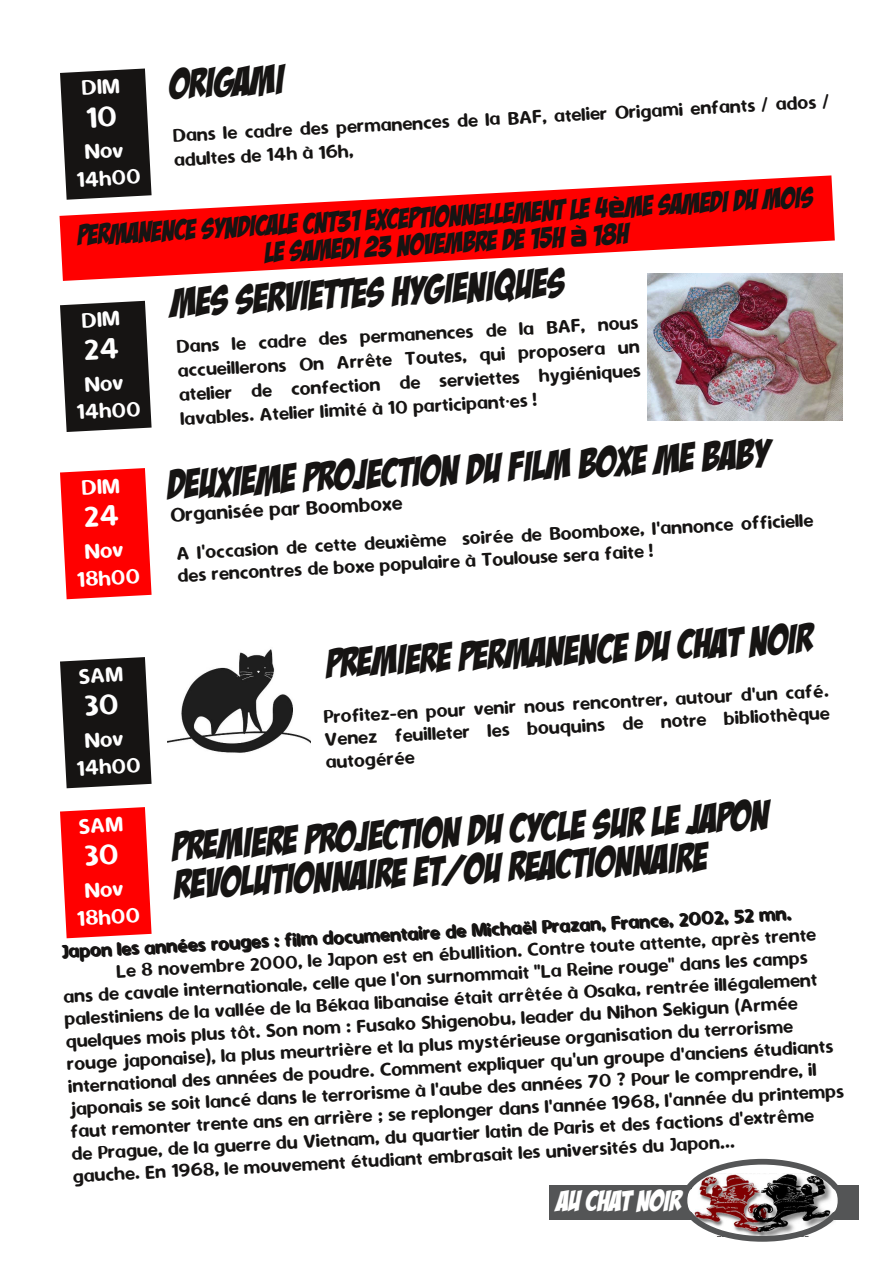
<style>
.page{position:relative;width:893px;height:1263px;background:#fff}
.page>*{position:absolute;margin:0;border:0;box-sizing:border-box;transform-origin:0 0}
.t1{font:40.5px/38.2px "Bada Boom BB";color:#161413}
.t2{font:28.5px/27.2px "Bada Boom BB";color:#161413;text-align:center}
.t3{font:28.5px "Bada Boom BB";color:#fff}
.t4{font:24px/27.5px "Dyuthi";color:#fff;text-align:center}
.t5{font:22.5px "Dyuthi";color:#161413}
.t6{font:21px/24px "Dyuthi";color:#161413;text-align:justify}
.s1{font-family:"Kimberley"}
</style>
<div class="page">
<img style="left:647px;top:274px;width:195px;height:146px">
<img style="left:168px;top:649px;width:143px;height:104px">
<img style="left:679px;top:1174px;width:156px;height:62px">
<div style="left:681px;top:1159px;width:162px;height:83px;border:6px solid #545556;border-radius:50%"></div>
<div style="left:549px;top:1185px;width:142px;height:34px;background:#545556"></div>
<div style="left:834px;top:1185px;width:25px;height:34px;background:#545556"></div>
<svg style="left:687px;top:1188px;width:7px;height:25px"></svg>
<svg style="left:831px;top:1188px;width:7px;height:25px"></svg>
<svg style="left:60px;top:175px;width:775px;height:106px;fill:#f00"></svg>
<svg style="left:60px;top:69px;width:92px;height:131px;background:#2e2c2b"></svg>
<svg style="left:60px;top:301px;width:92px;height:131px;background:#2e2c2b"></svg>
<svg style="left:60px;top:468px;width:92px;height:131px;background:#ff1a1a"></svg>
<svg style="left:60px;top:657px;width:92px;height:131px;background:#2e2c2b"></svg>
<svg style="left:60px;top:807px;width:92px;height:131px;background:#ff1a1a"></svg>
<h1 class="t1" style="left:169px;top:66px;width:116px;rotate:-3deg">ORIGAMI</h1>
<p class="t6" style="left:171px;top:123px;width:659px;rotate:-3deg">Dans le cadre des permanences de la BAF, atelier Origami enfants / ados / adultes de 14h à 16h,</p>
<p class="t4" style="left:73px;top:138px;width:66px;rotate:-3deg">Nov<br>14h00</p>
<h2 class="t2" style="left:77px;top:222px;width:738px;rotate:-3deg">PERMANENCE SYNDICALE CNT31 EXCEPTIONNELLEMENT LE 4<span class="s1">è</span>me SAMEDI DU MOIS<br>LE SAMEDI 23 NOVEMBRE DE 15H <span class="s1">à</span> 18H</h2>
<p class="t4" style="left:73px;top:370px;width:66px;rotate:-3deg">Nov<br>14h00</p>
<p class="t4" style="left:74px;top:537px;width:65px;rotate:-3deg">Nov<br>18h00</p>
<p class="t4" style="left:73px;top:726px;width:66px;rotate:-3deg">Nov<br>14h00</p>
<h1 class="t1" style="left:170px;top:284px;width:396px;rotate:-3deg">mes serviettes hygieniques</h1>
<p class="t6" style="left:175px;top:334px;width:464px;rotate:-3deg">Dans le cadre des permanences de la BAF, nous accueillerons On Arrête Toutes, qui proposera un atelier de confection de serviettes hygiéniques lavables. Atelier limité à 10 participant·es !</p>
<h1 class="t1" style="left:167px;top:466px;width:604px;rotate:-3deg">deuxieme Projection du film Boxe me Baby</h1>
<p class="t5" style="left:169px;top:501px;width:234px;rotate:-3deg">Organisée par Boomboxe</p>
<p class="t6" style="left:175px;top:541px;width:639px;line-height:22.5px;rotate:-3deg">A l'occasion de cette deuxième soirée de Boomboxe, l'annonce officielle des rencontres de boxe populaire à Toulouse sera faite !</p>
<h1 class="t1" style="left:326px;top:644px;width:488px;rotate:-3deg">premiere Permanence du chat noir</h1>
<p class="t6" style="left:322px;top:705px;width:507px;line-height:22.5px;rotate:-3deg">Profitez-en pour venir nous rencontrer, autour d'un café.<br>Venez feuilleter les bouquins de notre bibliothèque autogérée</p>
<h1 class="t1" style="left:172px;top:827px;width:599px;rotate:-3deg">premiere Projection du cycle sur le japon revolutionnaire et/ou reactionnaire</h1>
<p class="t4" style="left:74px;top:876px;width:65px;rotate:-3deg">Nov<br>18h00</p>
<p class="t6" style="left:61px;top:940px;width:732px;rotate:-3deg">Japon les années rouges : film documentaire de Michaël Prazan, France, 2002, 52 mn.</p>
<p class="t6" style="left:115px;top:958px;width:703px;rotate:-3deg">Le 8 novembre 2000, le Japon est en ébullition. Contre toute attente, après trente</p>
<p class="t6" style="left:62px;top:983px;width:747px;rotate:-3deg">ans de cavale internationale, celle que l'on surnommait "La Reine rouge" dans les camps</p>
<p class="t6" style="left:63px;top:1006px;width:755px;rotate:-3deg">palestiniens de la vallée de la Békaa libanaise était arrêtée à Osaka, rentrée illégalement</p>
<p class="t6" style="left:64px;top:1028px;width:735px;rotate:-3deg">quelques mois plus tôt. Son nom : Fusako Shigenobu, leader du Nihon Sekigun (Armée</p>
<p class="t6" style="left:66px;top:1051px;width:728px;rotate:-3deg">rouge japonaise), la plus meurtrière et la plus mystérieuse organisation du terrorisme</p>
<p class="t6" style="left:67px;top:1073px;width:768px;rotate:-3deg">international des années de poudre. Comment expliquer qu'un groupe d'anciens étudiants</p>
<p class="t6" style="left:68px;top:1096px;width:750px;rotate:-3deg">japonais se soit lancé dans le terrorisme à l'aube des années 70 ? Pour le comprendre, il</p>
<p class="t6" style="left:69px;top:1118px;width:776px;rotate:-3deg">faut remonter trente ans en arrière ; se replonger dans l'année 1968, l'année du printemps</p>
<p class="t6" style="left:70px;top:1141px;width:745px;rotate:-3deg">de Prague, de la guerre du Vietnam, du quartier latin de Paris et des factions d'extrême</p>
<p class="t6" style="left:71px;top:1163px;width:664px;rotate:-3deg">gauche. En 1968, le mouvement étudiant embrasait les universités du Japon...</p>
<h2 class="t3" style="left:557px;top:1186px;width:125px">AU CHAT NOIR</h2>
</div>
